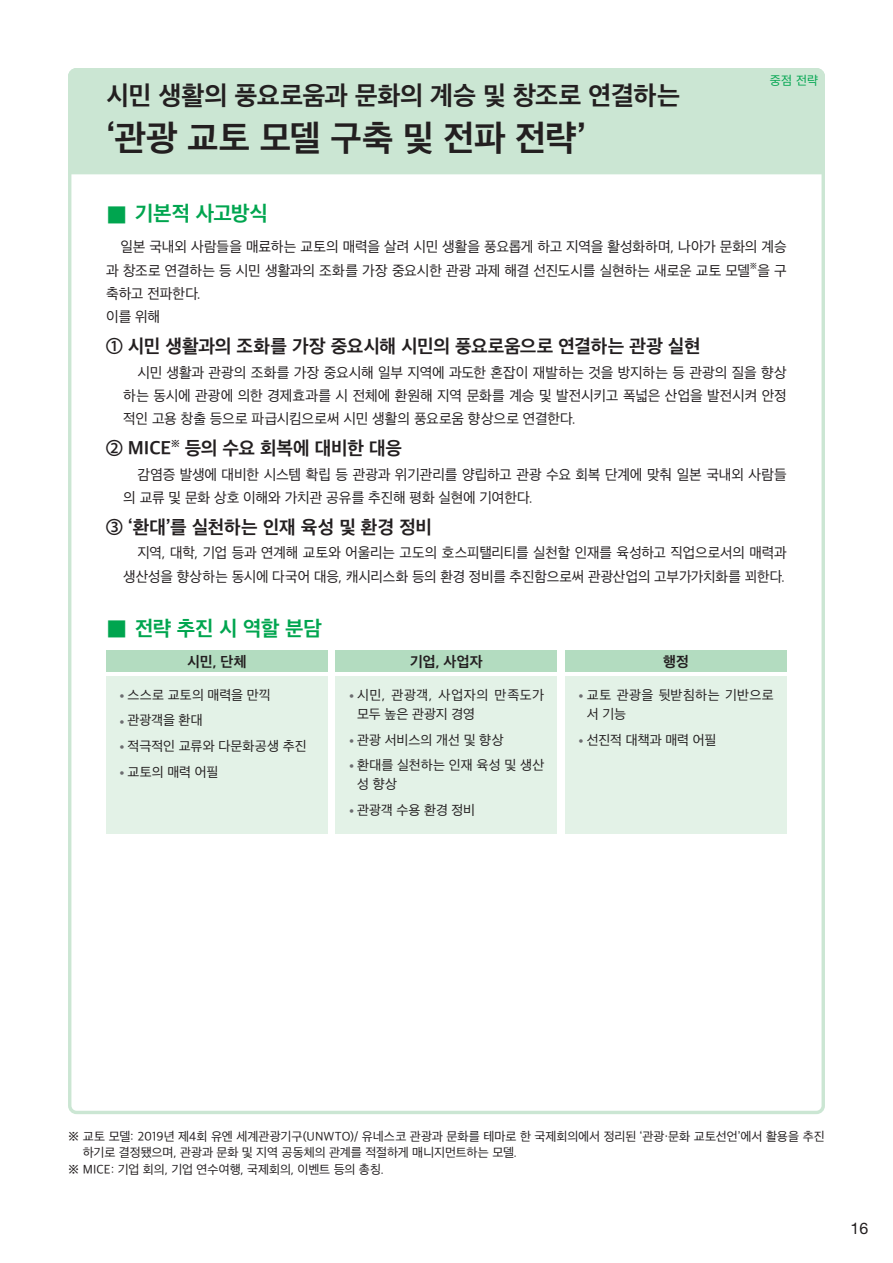
<style>
.page{position:relative;width:893px;height:1263px;background:#fff}
.page>*{position:absolute;margin:0;border:0;box-sizing:border-box;transform-origin:0 0}
.t1{font:700 36.15px "Apple SD Gothic Neo";color:#231f20}
.t2{font:700 26.55px "Apple SD Gothic Neo";letter-spacing:-.015em;color:#231f20}
.t3{font:700 21.3px "Apple SD Gothic Neo";letter-spacing:-.015em;color:#00a54f}
.t4{font:700 19.2px "Apple SD Gothic Neo";letter-spacing:-.01em;color:#231f20}
.t5{font:15.9px "Helvetica Neue LT Std";color:#231f20}
.t6{font:14.85px/23.4px "Apple SD Gothic Neo";letter-spacing:-.01em;color:#231f20}
.t7{font:700 14.85px "Apple SD Gothic Neo";letter-spacing:.005em;color:#231f20}
.t8{font:13.8px/19.2px "Apple SD Gothic Neo";letter-spacing:.01em;color:#231f20}
.t9{font:13.8px "Apple SD Gothic Neo";letter-spacing:-.01em;color:#231f20}
.t10{font:12.75px "Apple SD Gothic Neo";letter-spacing:-.005em;color:#231f20}
.t11{font:12.75px "Apple SD Gothic Neo";color:#00a54f}
.t12{font:8.7px "Apple SD Gothic Neo";color:#231f20}
.s1{font-family:"TBUDR Go Std"}
.s2{font-family:"TBUD Go Std";color:#6c6d70}
</style>
<div class="page">
<div style="left:68px;top:68px;width:757px;height:108px;background:#cbe6d3"></div>
<div style="left:106px;top:676px;width:221px;height:157px;background:#e3f2e7"></div>
<div style="left:106px;top:651px;width:221px;height:21px;background:#b3dcc0"></div>
<div style="left:336px;top:676px;width:221px;height:157px;background:#e3f2e7"></div>
<div style="left:336px;top:651px;width:221px;height:21px;background:#b3dcc0"></div>
<div style="left:566px;top:676px;width:221px;height:157px;background:#e3f2e7"></div>
<div style="left:566px;top:651px;width:221px;height:21px;background:#b3dcc0"></div>
<h2 class="t2" style="left:106px;top:81px;width:575px">시민 생활의 풍요로움과 문화의 계승 및 창조로 연결하는</h2>
<h1 class="t1" style="left:106px;top:119px;width:482px">‘관광 교토 모델 구축 및 전파 전략’</h1>
<p class="t11" style="left:770px;top:73px;width:50px">중점 전략</p>
<h3 class="t3" style="left:106px;top:202px;width:163px"><span class="s1">■</span> 기본적 사고방식</h3>
<p class="t6" style="left:106px;top:236px;width:682px;text-indent:14px">일본 국내외 사람들을 매료하는 교토의 매력을 살려 시민 생활을 풍요롭게 하고 지역을 활성화하며, 나아가 문화의 계승 과 창조로 연결하는 등 시민 생활과의 조화를 가장 중요시한 관광 과제 해결 선진도시를 실현하는 새로운 교토 모델</p>
<p class="t12" style="left:750px;top:261px;width:9px">※</p>
<p class="t6" style="left:757px;top:259px;width:31px">을 구</p>
<p class="t6" style="left:106px;top:283px;width:96px">축하고 전파한다. 이를 위해</p>
<p class="t4" style="left:106px;top:336px;width:596px">① 시민 생활과의 조화를 가장 중요시해 시민의 풍요로움으로 연결하는 관광 실현</p>
<p class="t6" style="left:123px;top:361px;width:665px;text-align:justify;text-indent:14px">시민 생활과 관광의 조화를 가장 중요시해 일부 지역에 과도한 혼잡이 재발하는 것을 방지하는 등 관광의 질을 향상 하는 동시에 관광에 의한 경제효과를 시 전체에 환원해 지역 문화를 계승 및 발전시키고 폭넓은 산업을 발전시켜 안정 적인 고용 창출 등으로 파급시킴으로써 시민 생활의 풍요로움 향상으로 연결한다.</p>
<p class="t4" style="left:106px;top:438px;width:297px">② MICE<sup>※</sup> 등의 수요 회복에 대비한 대응</p>
<p class="t6" style="left:123px;top:463px;width:665px;text-indent:14px">감염증 발생에 대비한 시스템 확립 등 관광과 위기관리를 양립하고 관광 수요 회복 단계에 맞춰 일본 국내외 사람들 의 교류 및 문화 상호 이해와 가치관 공유를 추진해 평화 실현에 기여한다.</p>
<p class="t4" style="left:106px;top:517px;width:327px">③ ‘환대’를 실천하는 인재 육성 및 환경 정비</p>
<p class="t6" style="left:123px;top:542px;width:665px;text-align:right">지역, 대학, 기업 등과 연계해 교토와 어울리는 고도의 호스피탤리티를 실천할 인재를 육성하고 직업으로서의 매력과 생산성을 향상하는 동시에 다국어 대응, 캐시리스화 등의 환경 정비를 추진함으로써 관광산업의 고부가가치화를 꾀한다.</p>
<h3 class="t3" style="left:106px;top:616px;width:217px"><span class="s1">■</span> 전략 추진 시 역할 분담</h3>
<p class="t7" style="left:187px;top:653px;width:61px">시민, 단체</p>
<p class="t8" style="left:119px;top:686px;width:153px"><span class="s2">•</span> 스스로 교토의 매력을 만끽</p>
<p class="t8" style="left:119px;top:712px;width:85px"><span class="s2">•</span> 관광객을 환대</p>
<p class="t8" style="left:119px;top:737px;width:189px"><span class="s2">•</span> 적극적인 교류와 다문화공생 추진</p>
<p class="t8" style="left:119px;top:763px;width:101px"><span class="s2">•</span> 교토의 매력 어필</p>
<p class="t7" style="left:410px;top:653px;width:74px">기업, 사업자</p>
<p class="t8" style="left:357px;top:686px;width:189px;text-indent:-8px"><span class="s2">•</span> 시민, 관광객, 사업자의 만족도가 모두 높은 관광지 경영</p>
<p class="t8" style="left:349px;top:731px;width:156px"><span class="s2">•</span> 관광 서비스의 개선 및 향상</p>
<p class="t8" style="left:357px;top:756px;width:189px;text-indent:-8px"><span class="s2">•</span> 환대를 실천하는 인재 육성 및 생산 성 향상</p>
<p class="t8" style="left:349px;top:801px;width:128px"><span class="s2">•</span> 관광객 수용 환경 정비</p>
<p class="t7" style="left:663px;top:653px;width:27px">행정</p>
<p class="t8" style="left:587px;top:686px;width:189px;text-indent:-8px"><span class="s2">•</span> 교토 관광을 뒷받침하는 기반으로 서 기능</p>
<p class="t9" style="left:578px;top:732px;width:140px"><span class="s2">•</span> 선진적 대책과 매력 어필</p>
<p class="t10" style="left:68px;top:1130px;width:758px">※ 교토 모델: 2019년 제4회 유엔 세계관광기구(UNWTO)/ 유네스코 관광과 문화를 테마로 한 국제회의에서 정리된 ‘관광·문화 교토선언’에서 활용을 추진</p>
<p class="t10" style="left:83px;top:1146px;width:436px">하기로 결정됐으며, 관광과 문화 및 지역 공동체의 관계를 적절하게 매니지먼트하는 모델.</p>
<p class="t10" style="left:68px;top:1163px;width:318px">※ MICE: 기업 회의, 기업 연수여행, 국제회의, 이벤트 등의 총칭.</p>
<p class="t5" style="left:850px;top:1218px;width:19px">16</p>
</div>
